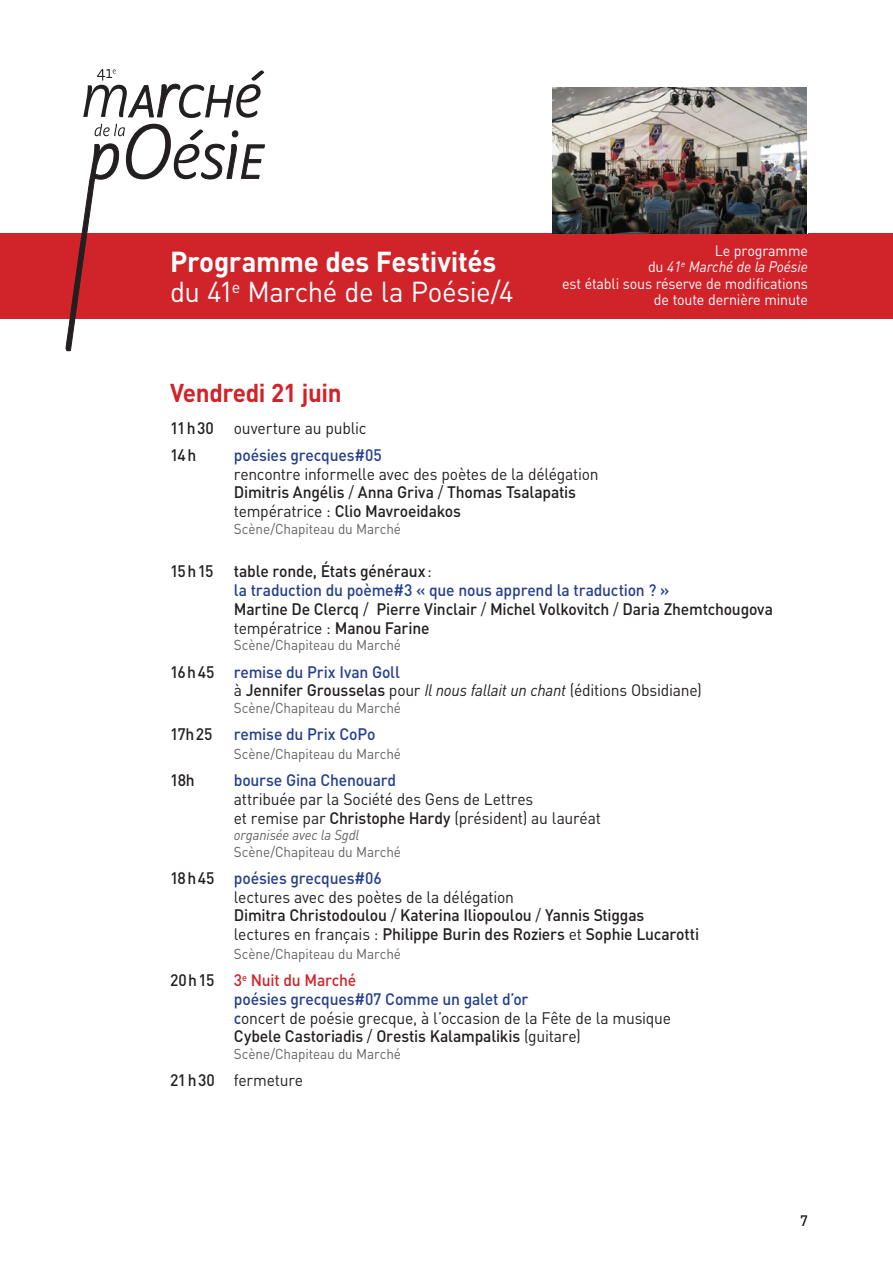
<style>
.page{position:relative;width:893px;height:1263px;background:#fff}
.page>*{position:absolute;margin:0;border:0;box-sizing:border-box;transform-origin:0 0}
.t1{font:28.5px "DIN Pro";letter-spacing:-.02em;color:#fff}
.t2{font:700 28.5px "DIN Pro";letter-spacing:-.01em;color:#fff}
.t3{font:700 25.5px "DIN Pro";letter-spacing:-.02em;color:#d1232a;scale:.95 1}
.t4{font:16.5px/18.8px "DIN Pro";letter-spacing:-.015em;color:#231f20;scale:.95 1}
.t5{font:500 16.5px/18.8px "DIN Pro";letter-spacing:-.015em;color:#231f20;scale:.95 1}
.t6{font:500 16.5px "DIN Pro";letter-spacing:-.015em;color:#d1232a;scale:.95 1}
.t7{font:500 16.5px "DIN Pro";letter-spacing:-.01em;color:#253f8e;scale:.95 1}
.t8{font:15px/16.5px "DIN Pro";letter-spacing:-.01em;color:#fff;text-align:right;scale:.95 1}
.t9{font:italic 15px "DIN Pro";letter-spacing:-.01em;color:#fff;scale:.95 1}
.t10{font:500 15px "DIN Pro";color:#231f20}
.t11{font:14.25px/16.5px "DIN Pro";letter-spacing:-.005em;color:#636366;scale:.95 1}
.s1{font-style:normal}
.s2{font-weight:500}
.s3{font-weight:500;color:#253f8e}
.s4{font-weight:400}
.s5{color:#253f8e}
.s6{font-style:italic}
.s7{color:#231f20}
</style>
<div class="page">
<div style="left:0;top:234px;width:893px;height:85px;background:#d1232a"></div>
<img style="left:553px;top:87px;width:253px;height:146px">
<svg style="left:83px;top:69px;width:181px;height:49px"></svg>
<svg style="left:65px;top:124px;width:200px;height:228px"></svg>
<p class="t2" style="left:170px;top:243px;width:328px">Programme des Festivités</p>
<p class="t1" style="left:170px;top:273px;width:345px">du 41<sup>e</sup> Marché de la Poésie/4</p>
<p class="t8" style="left:715px;top:242px;width:100px">Le programme</p>
<p class="t9" style="left:648px;top:258px;width:170px"><span class="s1">du</span> 41<sup>e</sup> Marché de la Poésie</p>
<p class="t8" style="left:562px;top:275px;width:260px">est établi sous réserve de modifications de toute dernière minute</p>
<p class="t3" style="left:170px;top:376px;width:182px">Vendredi 21 juin</p>
<p class="t4" style="left:170px;top:418px;width:208px"><span class="s2">11h30</span> ouverture au public</p>
<p class="t5" style="left:170px;top:445px;width:29px">14h</p>
<p class="t4" style="left:234px;top:445px;width:386px"><span class="s3">poésies grecques#05<br></span>rencontre informelle avec des poètes de la délégation <span class="s2">Dimitris Angélis</span> / <span class="s2">Anna Griva</span> / <span class="s2">Thomas Tsalapatis </span>températrice : <span class="s2">Clio Mavroeidakos</span></p>
<p class="t11" style="left:234px;top:520px;width:178px">Scène/Chapiteau du Marché</p>
<p class="t5" style="left:234px;top:561px;width:569px;text-indent:-64px">15h15 table ronde, États généraux<span class="s4">:<br></span><span class="s5">la traduction du poème#3 « que nous apprend la traduction ? »<br></span>Martine De Clercq <span class="s4">/</span> Pierre Vinclair <span class="s4">/</span> Michel Volkovitch <span class="s4">/</span> Daria Zhemtchougova <span class="s4">températrice :</span> Manou Farine</p>
<p class="t11" style="left:234px;top:636px;width:178px">Scène/Chapiteau du Marché</p>
<p class="t4" style="left:234px;top:661px;width:494px;text-indent:-64px"><span class="s2">16h45</span> <span class="s3">remise du Prix Ivan Goll<br></span>à <span class="s2">Jennifer Grousselas</span> pour <span class="s6">Il nous fallait un chant</span> (éditions Obsidiane)</p>
<p class="t11" style="left:234px;top:699px;width:178px">Scène/Chapiteau du Marché</p>
<p class="t5" style="left:170px;top:724px;width:46px">17h25</p>
<p class="t7" style="left:234px;top:723px;width:151px">remise du Prix CoPo</p>
<p class="t11" style="left:234px;top:745px;width:178px">Scène/Chapiteau du Marché</p>
<p class="t5" style="left:170px;top:770px;width:28px">18h</p>
<p class="t4" style="left:234px;top:770px;width:388px"><span class="s3">bourse Gina Chenouard<br></span>attribuée par la Société des Gens de Lettres<br>et remise par <span class="s2">Christophe Hardy</span> (président) au lauréat</p>
<p class="t11" style="left:234px;top:826px;width:178px"><span class="s6">organisée avec la Sgdl<br></span>Scène/Chapiteau du Marché</p>
<p class="t5" style="left:234px;top:868px;width:491px;text-indent:-64px">18h45 <span class="s5">poésies grecques#06<br></span><span class="s4">lectures avec des poètes de la délégation<br></span>Dimitra Christodoulou <span class="s4">/</span> Katerina Iliopoulou <span class="s4">/</span> Yannis Stiggas <span class="s4">lectures en français :</span> Philippe Burin des Roziers <span class="s4">et</span> Sophie Lucarotti</p>
<p class="t11" style="left:234px;top:945px;width:178px">Scène/Chapiteau du Marché</p>
<p class="t6" style="left:170px;top:969px;width:198px"><span class="s7">20h15</span> 3<sup>e</sup> Nuit du Marché</p>
<p class="t4" style="left:234px;top:989px;width:462px"><span class="s3">poésies grecques#07 Comme un galet d’or<br>c</span>oncert de poésie grecque, à l’occasion de la Fête de la musique<br><span class="s2">Cybele Castoriadis</span> / <span class="s2">Orestis Kalampalikis</span> (guitare)</p>
<p class="t11" style="left:234px;top:1045px;width:178px">Scène/Chapiteau du Marché</p>
<p class="t4" style="left:170px;top:1070px;width:142px"><span class="s2">21h30</span> fermeture</p>
<p class="t10" style="left:800px;top:1210px;width:9px">7</p>
</div>
